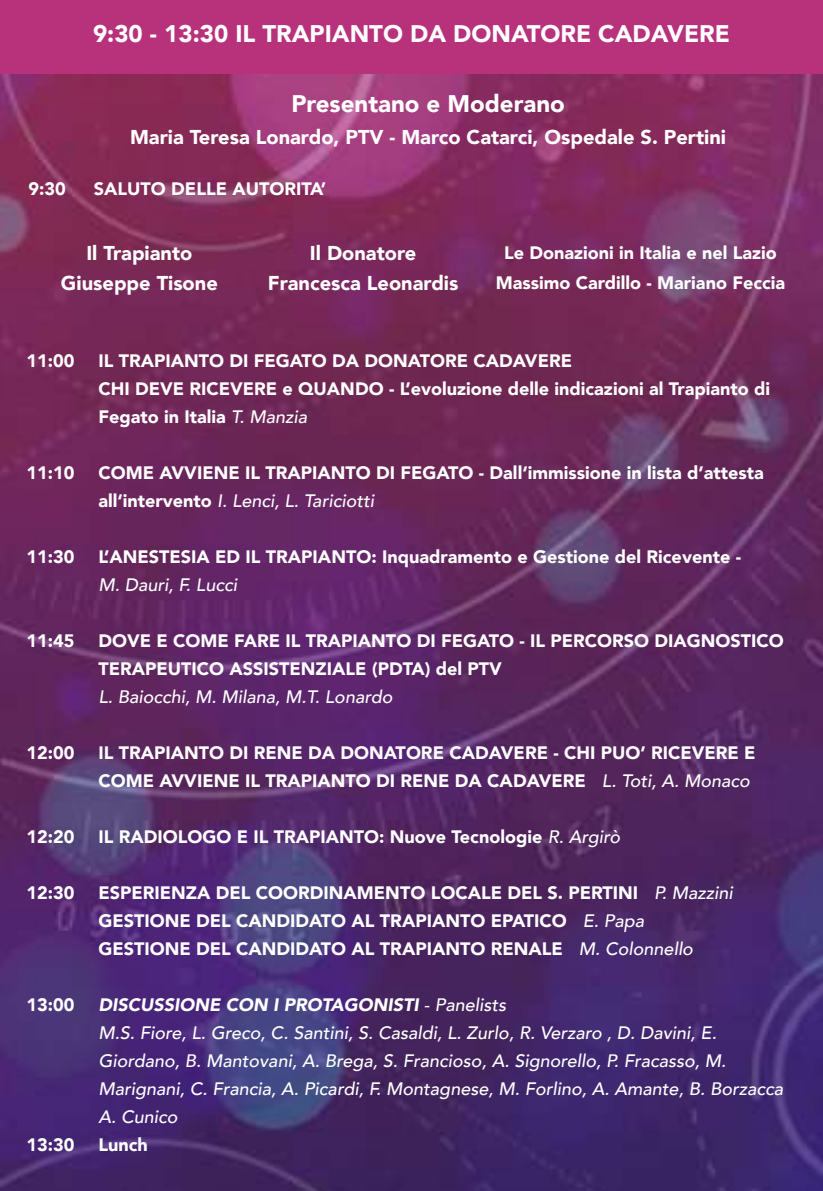
<style>
.page{position:relative;width:823px;height:1191px;background:#fff}
.page>*{position:absolute;margin:0;border:0;box-sizing:border-box;transform-origin:0 0}
.t1{font:900 24px "Avenir";color:#fff}
.t2{font:900 20px/30px "Avenir";color:#fff;text-align:center}
.t3{font:900 18px/28px "Avenir";color:#fff}
.t4{font:italic 500 18px/28px "Avenir";color:#fff}
.s1{font-weight:500;font-style:italic}
.s2{font-weight:900}
</style>
<div class="page">
<img style="left:0;top:74px;width:822px;height:1117px">
<div style="left:0;top:0;width:822px;height:74px;background:#b7317b"></div>
<p class="t3" style="left:28px;top:175px;width:39px">9:30</p>
<h1 class="t1" style="left:93px;top:13px;width:638px">9:30 - 13:30 IL TRAPIANTO DA DONATORE CADAVERE</h1>
<h1 class="t1" style="left:291px;top:83px;width:275px">Presentano e Moderano</h1>
<p class="t2" style="left:130px;top:121px;width:597px">Maria Teresa Lonardo, PTV - Marco Catarci, Ospedale S. Pertini</p>
<p class="t3" style="left:94px;top:175px;width:234px">SALUTO DELLE AUTORITA’</p>
<p class="t2" style="left:61px;top:238px;width:158px">Il Trapianto<br>Giuseppe Tisone</p>
<p class="t2" style="left:268px;top:238px;width:192px">Il Donatore<br>Francesca Leonardis</p>
<p class="t3" style="left:495px;top:237px;width:290px;line-height:30px;text-align:center">Le Donazioni in Italia e nel Lazio<br>Massimo Cardillo - Mariano Feccia</p>
<p class="t3" style="left:26px;top:346px;width:49px">11:00</p>
<p class="t3" style="left:26px;top:458px;width:49px">11:10</p>
<p class="t3" style="left:26px;top:542px;width:49px">11:30</p>
<p class="t3" style="left:26px;top:626px;width:49px">11:45</p>
<p class="t3" style="left:26px;top:738px;width:49px">12:00</p>
<p class="t3" style="left:26px;top:822px;width:49px">12:20</p>
<p class="t3" style="left:26px;top:878px;width:49px">12:30</p>
<p class="t3" style="left:26px;top:990px;width:49px">13:00</p>
<p class="t3" style="left:26px;top:1130px;width:49px">13:30</p>
<p class="t3" style="left:98px;top:346px;width:673px">IL TRAPIANTO DI FEGATO DA DONATORE CADAVERE<br>CHI DEVE RICEVERE e QUANDO - L’evoluzione delle indicazioni al Trapianto di<br>Fegato in Italia <span class="s1">T. Manzia</span></p>
<p class="t3" style="left:98px;top:458px;width:666px">COME AVVIENE IL TRAPIANTO DI FEGATO - Dall‘immissione in lista d’attesta all‘intervento <span class="s1">I. Lenci, L. Tariciotti</span></p>
<p class="t3" style="left:98px;top:542px;width:643px">L’ANESTESIA ED IL TRAPIANTO: Inquadramento e Gestione del Ricevente -</p>
<p class="t4" style="left:98px;top:571px;width:140px">M. Dauri, F. Lucci</p>
<p class="t3" style="left:98px;top:626px;width:686px">DOVE E COME FARE IL TRAPIANTO DI FEGATO - IL PERCORSO DIAGNOSTICO<br>TERAPEUTICO ASSISTENZIALE (PDTA) del PTV</p>
<p class="t4" style="left:98px;top:683px;width:295px">L. Baiocchi, M. Milana, M.T. Lonardo</p>
<p class="t3" style="left:98px;top:738px;width:658px">IL TRAPIANTO DI RENE DA DONATORE CADAVERE - CHI PUO’ RICEVERE E<br>COME AVVIENE IL TRAPIANTO DI RENE DA CADAVERE <span class="s1">L. Toti, A. Monaco</span></p>
<p class="t3" style="left:98px;top:822px;width:523px">IL RADIOLOGO E IL TRAPIANTO: Nuove Tecnologie <span class="s1">R. Argirò</span></p>
<p class="t3" style="left:98px;top:878px;width:635px">ESPERIENZA DEL COORDINAMENTO LOCALE DEL S. PERTINI <span class="s1">P. Mazzini<br></span>GESTIONE DEL CANDIDATO AL TRAPIANTO EPATICO <span class="s1">E. Papa<br></span>GESTIONE DEL CANDIDATO AL TRAPIANTO RENALE <span class="s1">M. Colonnello</span></p>
<p class="t4" style="left:98px;top:991px;width:686px"><span class="s2">DISCUSSIONE CON I PROTAGONISTI</span> - Panelists<br>M.S. Fiore, L. Greco, C. Santini, S. Casaldi, L. Zurlo, R. Verzaro , D. Davini, E.<br>Giordano, B. Mantovani, A. Brega, S. Francioso, A. Signorello, P. Fracasso, M.<br>Marignani, C. Francia, A. Picardi, F. Montagnese, M. Forlino, A. Amante, B. Borzacca A. Cunico</p>
<p class="t3" style="left:98px;top:1130px;width:51px">Lunch</p>
</div>
